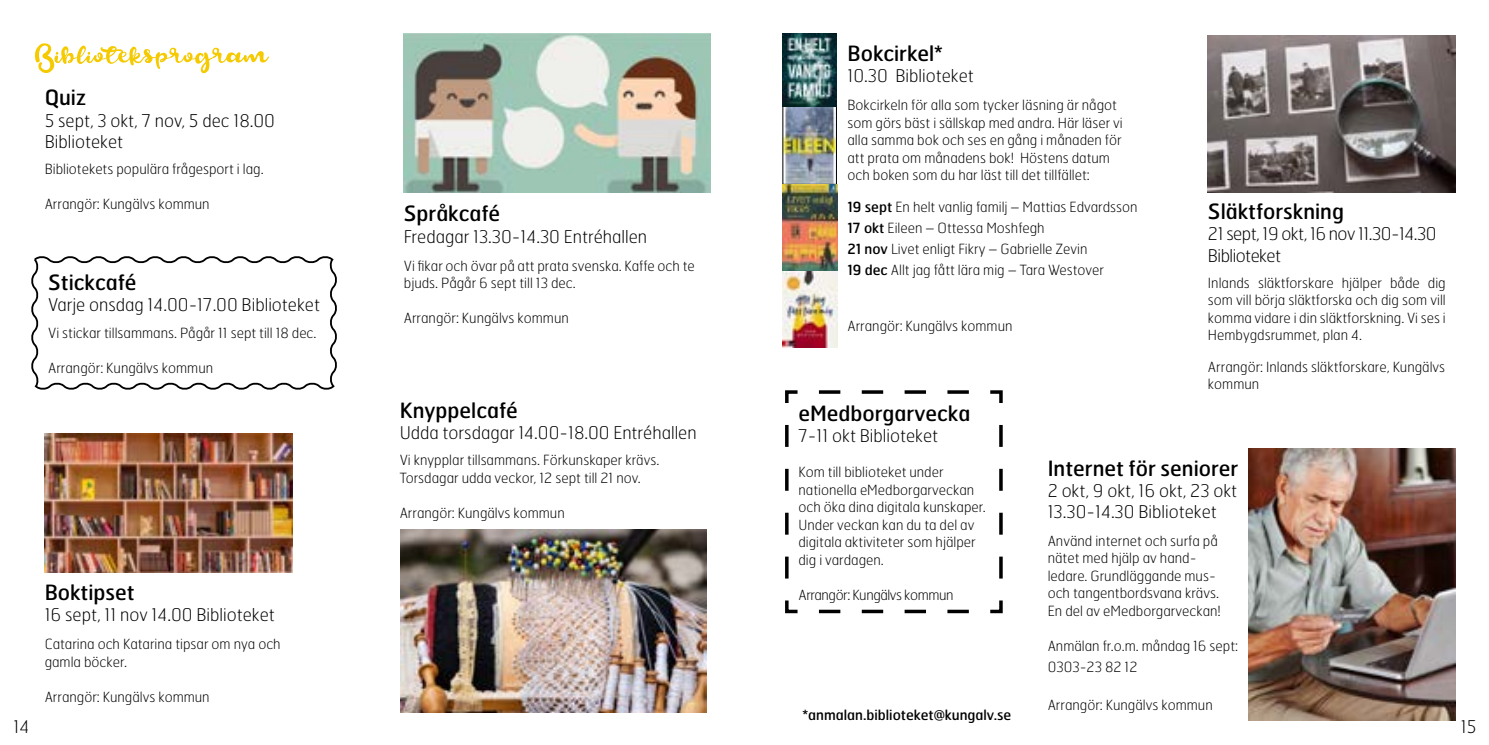
<style>
.page{position:relative;width:1489px;height:745px;background:#fff}
.page>*{position:absolute;margin:0;border:0;box-sizing:border-box;transform-origin:0 0}
.t1{font:61.25px "Beautify Script";color:#f5ca00}
.t2{font:21px "Hermes";color:#000}
.t3{font:100 17.5px/21px "Hermes";color:#000}
.t4{font:100 17.5px/21px "Hermes";letter-spacing:-.03em;color:#000}
.t5{font:100 14px/17.5px "Hermes";color:#000}
.t6{font:14px "Hermes";color:#000}
.t7{font:100 14px "Hermes";letter-spacing:-.03em;color:#000}
.s1{font-weight:400}
</style>
<div class="page">
<svg style="left:31px;top:256px;width:306px;height:134px"></svg>
<img style="left:400px;top:529px;width:306px;height:183px">
<img style="left:45px;top:433px;width:247px;height:139px">
<img style="left:1207px;top:35px;width:248px;height:158px">
<svg style="left:785px;top:390px;width:218px;height:224px"></svg>
<img style="left:1248px;top:448px;width:207px;height:271px">
<img style="left:404px;top:34px;width:307px;height:159px">
<img style="left:782px;top:101px;width:55px;height:246px">
<img style="left:782px;top:34px;width:54px;height:72px">
<h1 class="t1" style="left:35px;top:29px;width:234px">Biblioteksprogram</h1>
<h2 class="t2" style="left:45px;top:84px;width:43px">Quiz</h2>
<p class="t3" style="left:45px;top:109px;width:232px">5 sept, 3 okt, 7 nov, 5 dec 18.00<br>Biblioteket</p>
<p class="t5" style="left:45px;top:159px;width:220px">Bibliotekets populära frågesport i lag.</p>
<p class="t5" style="left:45px;top:194px;width:166px">Arrangör: Kungälvs kommun</p>
<h2 class="t2" style="left:404px;top:200px;width:98px">Språkcafé</h2>
<p class="t3" style="left:404px;top:225px;width:245px">Fredagar 13.30-14.30 Entréhallen</p>
<p class="t5" style="left:404px;top:256px;width:292px">Vi fikar och övar på att prata svenska. Kaffe och te bjuds. Pågår 6 sept till 13 dec.</p>
<p class="t5" style="left:404px;top:309px;width:166px">Arrangör: Kungälvs kommun</p>
<h2 class="t2" style="left:48px;top:269px;width:90px">Stickcafé</h2>
<p class="t3" style="left:48px;top:294px;width:273px">Varje onsdag 14.00-17.00 Biblioteket</p>
<p class="t5" style="left:48px;top:323px;width:270px">Vi stickar tillsammans. Pågår 11 sept till 18 dec.</p>
<p class="t5" style="left:48px;top:358px;width:166px">Arrangör: Kungälvs kommun</p>
<h2 class="t2" style="left:847px;top:40px;width:97px">Bokcirkel*</h2>
<p class="t3" style="left:847px;top:65px;width:128px">10.30 Biblioteket</p>
<p class="t5" style="left:847px;top:96px;width:277px">Bokcirkeln för alla som tycker läsning är något som görs bäst i sällskap med andra. Här läser vi alla samma bok och ses en gång i månaden för att prata om månadens bok! Höstens datum och boken som du har läst till det tillfället:</p>
<p class="t5" style="left:847px;top:196px;width:292px;line-height:21px"><span class="s1">19 sept</span> En helt vanlig familj – Mattias Edvardsson <span class="s1">17 okt</span> Eileen – Ottessa Moshfegh<br><span class="s1">21 nov</span> Livet enligt Fikry – Gabrielle Zevin<br><span class="s1">19 dec</span> Allt jag fått lära mig – Tara Westover</p>
<p class="t5" style="left:847px;top:316px;width:166px">Arrangör: Kungälvs kommun</p>
<h2 class="t2" style="left:1207px;top:198px;width:137px">Släktforskning</h2>
<p class="t4" style="left:1207px;top:223px;width:230px">21 sept, 19 okt, 16 nov 11.30-14.30<br>Biblioteket</p>
<p class="t5" style="left:1207px;top:273px;width:239px;text-align:justify">Inlands släktforskare hjälper både dig som vill börja släktforska och dig som vill komma vidare i din släktforskning. Vi ses i Hembygdsrummet, plan 4.</p>
<p class="t5" style="left:1207px;top:357px;width:239px">Arrangör: Inlands släktforskare, Kungälvs kommun</p>
<h2 class="t2" style="left:400px;top:396px;width:120px">Knyppelcafé</h2>
<p class="t3" style="left:400px;top:421px;width:298px">Udda torsdagar 14.00-18.00 Entréhallen</p>
<p class="t5" style="left:400px;top:451px;width:261px">Vi knypplar tillsammans. Förkunskaper krävs.<br>Torsdagar udda veckor, 12 sept till 21 nov.</p>
<p class="t5" style="left:400px;top:503px;width:166px">Arrangör: Kungälvs kommun</p>
<h2 class="t2" style="left:798px;top:399px;width:173px">eMedborgarvecka</h2>
<p class="t3" style="left:798px;top:424px;width:141px">7-11 okt Biblioteket</p>
<p class="t5" style="left:798px;top:462px;width:189px">Kom till biblioteket under nationella eMedborgarveckan och öka dina digitala kunskaper.<br>Under veckan kan du ta del av digitala aktiviteter som hjälper dig i vardagen.</p>
<p class="t7" style="left:798px;top:585px;width:156px">Arrangör: Kungälvs kommun</p>
<h2 class="t2" style="left:1047px;top:454px;width:192px">Internet för seniorer</h2>
<p class="t3" style="left:1047px;top:479px;width:191px">2 okt, 9 okt, 16 okt, 23 okt<br>13.30-14.30 Biblioteket</p>
<p class="t5" style="left:1047px;top:531px;width:175px">Använd internet och surfa på nätet med hjälp av hand&shy;ledare. Grundläggande mus&shy;och tangentbordsvana krävs.<br>En del av eMedborgarveckan!</p>
<p class="t5" style="left:1047px;top:634px;width:192px;line-height:21px">Anmälan fr.o.m. måndag 16 sept:<br>0303-23 82 12</p>
<p class="t5" style="left:1047px;top:695px;width:166px">Arrangör: Kungälvs kommun</p>
<h2 class="t2" style="left:45px;top:579px;width:91px">Boktipset</h2>
<p class="t3" style="left:45px;top:603px;width:232px">16 sept, 11 nov 14.00 Biblioteket</p>
<p class="t5" style="left:45px;top:634px;width:237px">Catarina och Katarina tipsar om nya och gamla böcker.</p>
<p class="t5" style="left:45px;top:687px;width:166px">Arrangör: Kungälvs kommun</p>
<p class="t6" style="left:802px;top:705px;width:210px">*anmalan.biblioteket@kungalv.se</p>
<p class="t3" style="left:14px;top:715px;width:17px">14</p>
<p class="t3" style="left:1460px;top:715px;width:17px">15</p>
</div>
